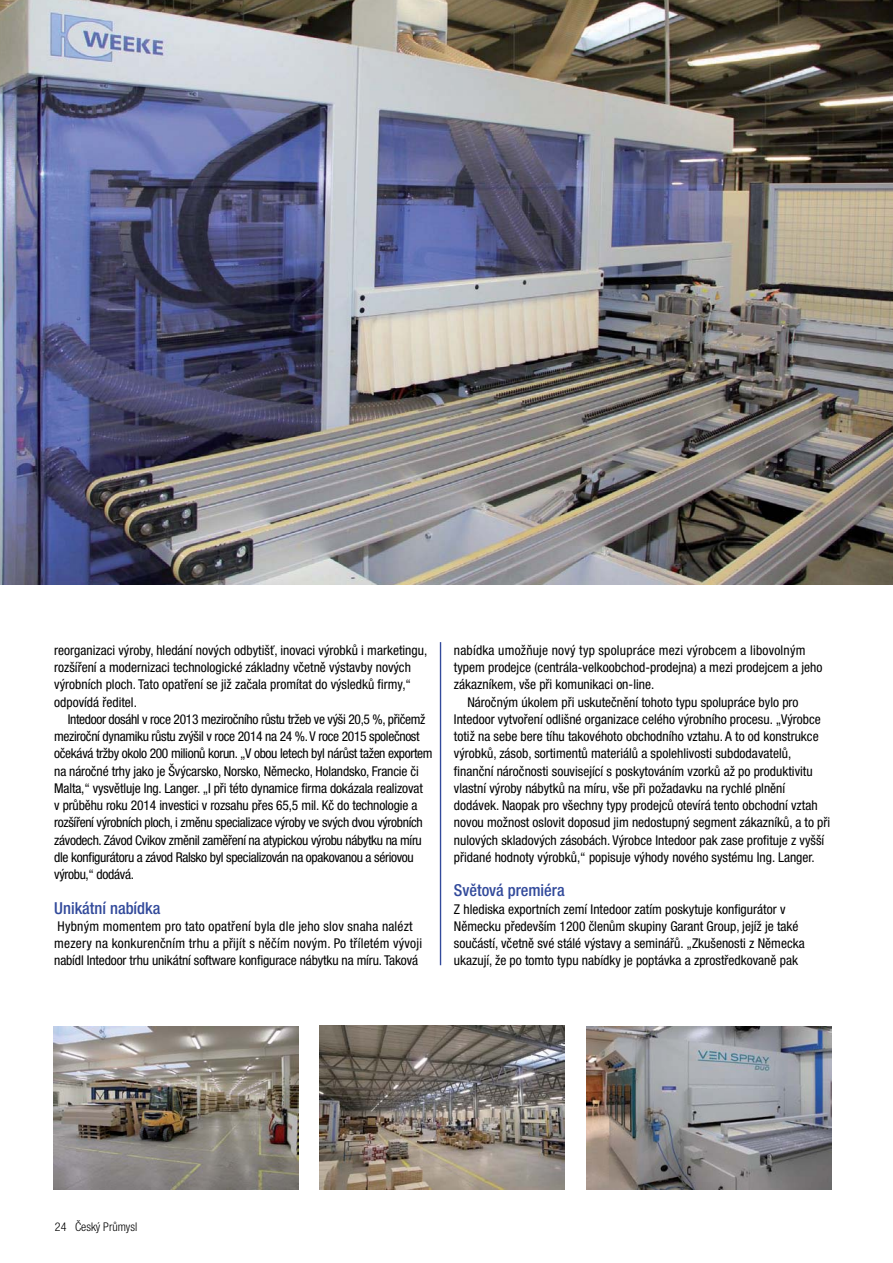
<style>
.page{position:relative;width:893px;height:1263px;background:#fff}
.page>*{position:absolute;margin:0;border:0;box-sizing:border-box;transform-origin:0 0}
.t1{font:500 condensed 16.5px "Helvetica Neue LT Pro";color:#324a9b}
.t2{font:condensed 13.5px/17.2px "Helvetica Neue LT Pro";color:#000}
.t3{font:condensed 13.5px/17.2px "Helvetica Neue LT Pro";letter-spacing:-.025em;color:#000}
.t4{font:300 condensed 12px "Helvetica Neue LT Pro";color:#000}
</style>
<div class="page">
<img style="left:53px;top:1026px;width:245px;height:164px">
<img style="left:586px;top:1026px;width:245px;height:164px">
<img style="left:0;top:0;width:893px;height:585px">
<img style="left:320px;top:1026px;width:245px;height:164px">
<hr style="left:440px;top:642px;width:1px;height:323px;background:#324a9b">
<p class="t2" style="left:54px;top:643px;width:374px">reorganizaci výroby, hledání nových odbytišť, inovaci výrobků i marketingu, rozšíření a modernizaci technologické základny včetně výstavby nových výrobních ploch. Tato opatření se již začala promítat do výsledků firmy,“ odpovídá ředitel.</p>
<p class="t3" style="left:54px;top:712px;width:380px;text-indent:13px">Intedoor dosáhl v roce 2013 meziročního růstu tržeb ve výši 20,5 %, přičemž meziroční dynamiku růstu zvýšil v roce 2014 na 24 %. V roce 2015 společnost očekává tržby okolo 200 milionů korun. „V obou letech byl nárůst tažen exportem na náročné trhy jako je Švýcarsko, Norsko, Německo, Holandsko, Francie či Malta,“ vysvětluje Ing. Langer. „I při této dynamice firma dokázala realizovat<br>v průběhu roku 2014 investici v rozsahu přes 65,5 mil. Kč do technologie a rozšíření výrobních ploch, i změnu specializace výroby ve svých dvou výrobních závodech. Závod Cvikov změnil zaměření na atypickou výrobu nábytku na míru dle konfigurátoru a závod Ralsko byl specializován na opakovanou a sériovou výrobu,“ dodává.</p>
<p class="t1" style="left:54px;top:902px;width:108px">Unikátní nabídka</p>
<p class="t2" style="left:54px;top:918px;width:369px">Hybným momentem pro tato opatření byla dle jeho slov snaha nalézt mezery na konkurenčním trhu a přijít s něčím novým. Po tříletém vývoji nabídl Intedoor trhu unikátní software konfigurace nábytku na míru. Taková</p>
<p class="t2" style="left:454px;top:643px;width:353px">nabídka umožňuje nový typ spolupráce mezi výrobcem a libovolným</p>
<p class="t2" style="left:454px;top:660px;width:370px">typem prodejce (centrála-velkoobchod-prodejna) a mezi prodejcem a jeho</p>
<p class="t2" style="left:454px;top:677px;width:202px">zákazníkem, vše při komunikaci on-line.</p>
<p class="t2" style="left:467px;top:694px;width:333px">Náročným úkolem při uskutečnění tohoto typu spolupráce bylo pro</p>
<p class="t2" style="left:454px;top:712px;width:368px">Intedoor vytvoření odlišné organizace celého výrobního procesu. „Výrobce</p>
<p class="t2" style="left:454px;top:729px;width:366px">totiž na sebe bere tíhu takovéhoto obchodního vztahu. A to od konstrukce</p>
<p class="t2" style="left:454px;top:746px;width:339px">výrobků, zásob, sortimentů materiálů a spolehlivosti subdodavatelů,</p>
<p class="t2" style="left:454px;top:763px;width:360px">finanční náročnosti související s poskytováním vzorků až po produktivitu</p>
<p class="t2" style="left:454px;top:781px;width:333px">vlastní výroby nábytků na míru, vše při požadavku na rychlé plnění</p>
<p class="t2" style="left:454px;top:798px;width:365px">dodávek. Naopak pro všechny typy prodejců otevírá tento obchodní vztah</p>
<p class="t2" style="left:454px;top:815px;width:378px">novou možnost oslovit doposud jim nedostupný segment zákazníků, a to při</p>
<p class="t2" style="left:454px;top:832px;width:372px">nulových skladových zásobách. Výrobce Intedoor pak zase profituje z vyšší</p>
<p class="t2" style="left:454px;top:850px;width:362px">přidané hodnoty výrobků,“ popisuje výhody nového systému Ing. Langer.</p>
<p class="t1" style="left:454px;top:884px;width:112px">Světová premiéra</p>
<p class="t2" style="left:454px;top:901px;width:352px">Z hlediska exportních zemí Intedoor zatím poskytuje konfigurátor v Německu především 1200 členům skupiny Garant Group, jejíž je také součástí, včetně své stálé výstavy a seminářů. „Zkušenosti z Německa ukazují, že po tomto typu nabídky je poptávka a zprostředkovaně pak</p>
<p class="t4" style="left:55px;top:1220px;width:84px">24 Český Průmysl</p>
</div>
